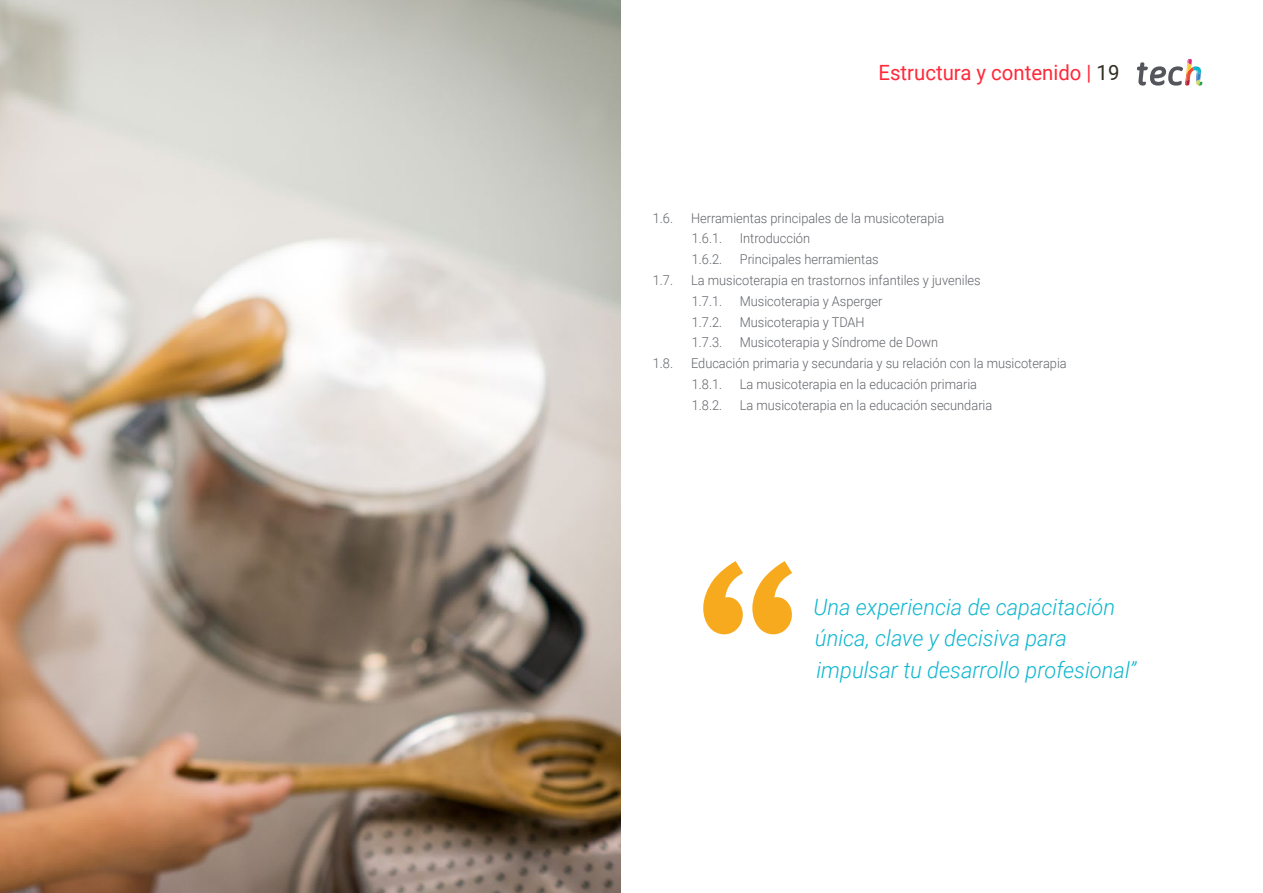
<style>
.page{position:relative;width:1263px;height:893px;background:#fff}
.page>*{position:absolute;margin:0;border:0;box-sizing:border-box;transform-origin:0 0}
.t1{font:italic 300 22.5px/31.5px "Roboto";color:#0fb6cf}
.t2{font:21px "Roboto";color:#ff293a}
.t3{font:300 13.5px/20.7px "Roboto";color:#61646a;scale:.95 1}
.s1{color:#312e20}
</style>
<div class="page">
<img style="left:0;top:0;width:621px;height:893px">
<svg style="left:703px;top:561px;width:89px;height:73px"></svg>
<svg style="left:1137px;top:59px;width:65px;height:27px"></svg>
<h2 class="t2" style="left:878px;top:57px;width:242px">Estructura y contenido | <span class="s1">19</span></h2>
<p class="t3" style="left:653px;top:207px;width:23px">1.6.</p>
<p class="t3" style="left:691px;top:207px;width:268px">Herramientas principales de la musicoterapia<br>1.6.1.</p>
<p class="t3" style="left:740px;top:228px;width:76px">Introducción</p>
<p class="t3" style="left:692px;top:249px;width:34px">1.6.2.</p>
<p class="t3" style="left:740px;top:249px;width:148px">Principales herramientas</p>
<p class="t3" style="left:653px;top:269px;width:23px">1.7.</p>
<p class="t3" style="left:691px;top:269px;width:306px">La musicoterapia en trastornos infantiles y juveniles<br>1.7.1.</p>
<p class="t3" style="left:740px;top:290px;width:152px">Musicoterapia y Asperger</p>
<p class="t3" style="left:692px;top:311px;width:34px">1.7.2.</p>
<p class="t3" style="left:740px;top:311px;width:133px">Musicoterapia y TDAH</p>
<p class="t3" style="left:692px;top:332px;width:34px">1.7.3.</p>
<p class="t3" style="left:740px;top:332px;width:210px">Musicoterapia y Síndrome de Down</p>
<p class="t3" style="left:653px;top:352px;width:23px">1.8.</p>
<p class="t3" style="left:691px;top:352px;width:397px">Educación primaria y secundaria y su relación con la musicoterapia<br>1.8.1.</p>
<p class="t3" style="left:740px;top:373px;width:251px">La musicoterapia en la educación primaria</p>
<p class="t3" style="left:692px;top:394px;width:34px">1.8.2.</p>
<p class="t3" style="left:740px;top:394px;width:267px">La musicoterapia en la educación secundaria</p>
<h1 class="t1" style="left:813px;top:590px;width:324px">Una experiencia de capacitación única, clave y decisiva para impulsar tu desarrollo profesional”</h1>
</div>
